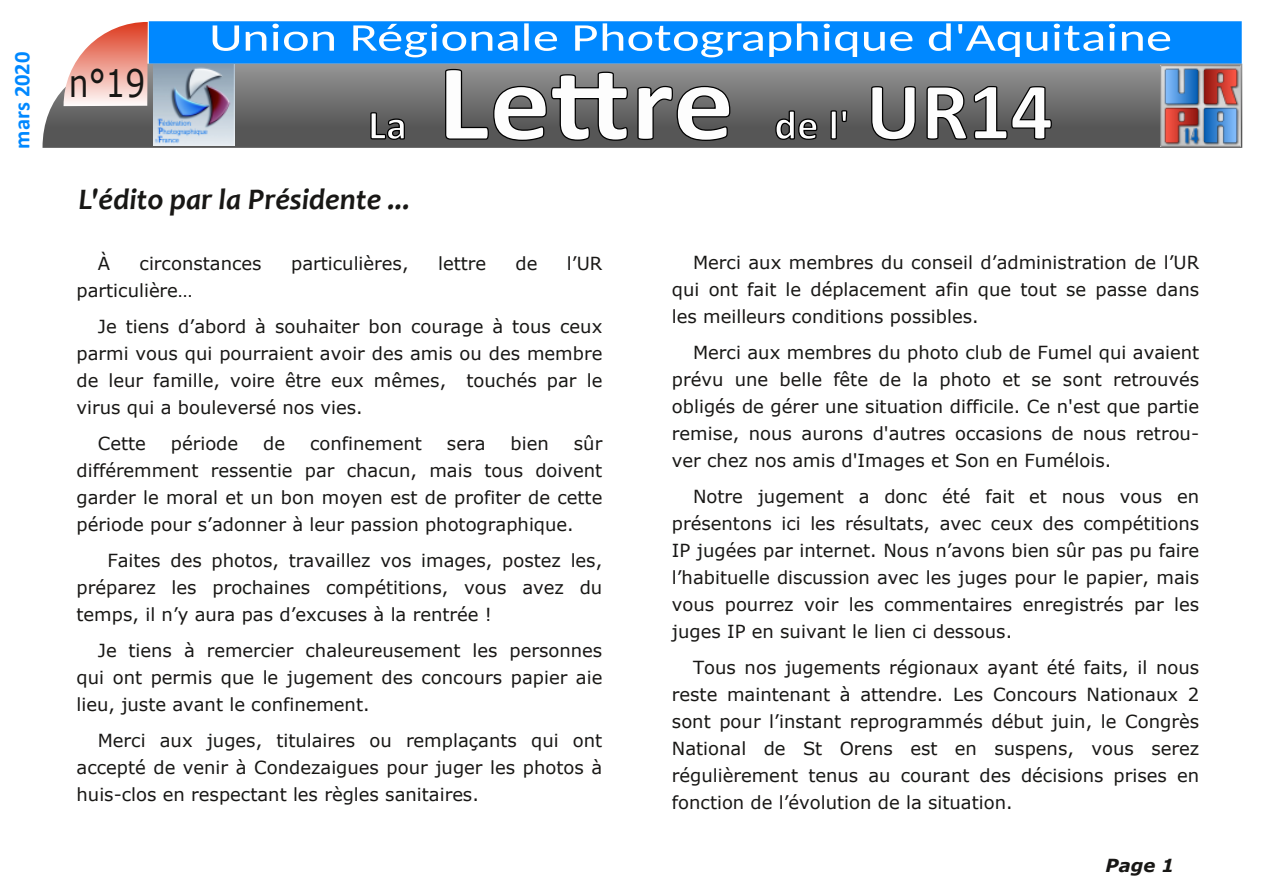
<style>
.page{position:relative;width:1263px;height:893px;background:#fff}
.page>*{position:absolute;margin:0;border:0;box-sizing:border-box;transform-origin:0 0}
.t1{font:37.95px "Verdana";color:#181715;scale:.83 1}
.t2{font:italic 700 30px "Candara";color:#181715}
.t3{font:700 22.5px "Calibri";color:#08f}
.t4{font:18px/27px "Verdana";color:#181715;text-align:justify}
.t5{font:italic 700 18px "Verdana";color:#181715}
</style>
<div class="page">
<svg style="left:149px;top:21px;width:1093px;height:43px;background:#0b8cfc"></svg>
<svg style="left:43px;top:64px;width:1199px;height:84px;background:#727272"></svg>
<svg style="left:63px;top:22px;width:85px;height:84px"></svg>
<svg style="left:213px;top:23px;width:957px;height:34px"></svg>
<svg style="left:370px;top:111px;width:36px;height:30px"></svg>
<svg style="left:444px;top:69px;width:287px;height:72px"></svg>
<svg style="left:774px;top:69px;width:74px;height:72px;background:#767676"></svg>
<svg style="left:870px;top:85px;width:182px;height:56px"></svg>
<img style="left:154px;top:64px;width:80px;height:81px">
<img style="left:1160px;top:66px;width:81px;height:81px">
<p class="t3" style="left:13px;top:148px;width:98px;rotate:-90deg">mars 2020</p>
<h1 class="t1" style="left:69px;top:59px;width:94px">n°19</h1>
<h2 class="t2" style="left:79px;top:187px;width:333px">L'édito par la Présidente ...</h2>
<p class="t4" style="left:98px;top:250px;width:14px">À</p>
<p class="t4" style="left:140px;top:250px;width:124px">circonstances</p>
<p class="t4" style="left:291px;top:250px;width:119px">particulières,</p>
<p class="t4" style="left:438px;top:250px;width:50px">lettre</p>
<p class="t4" style="left:515px;top:250px;width:23px">de</p>
<p class="t4" style="left:567px;top:250px;width:37px">l’UR</p>
<p class="t4" style="left:98px;top:272px;width:506px;line-height:36px;text-indent:-21px">particulière…<br>Je tiens d’abord à souhaiter bon courage à tous ceux</p>
<p class="t4" style="left:77px;top:340px;width:527px">parmi vous qui pourraient avoir des amis ou des membre de leur famille, voire être eux mêmes, touchés par le virus qui a bouleversé nos vies.</p>
<p class="t4" style="left:98px;top:430px;width:50px">Cette</p>
<p class="t4" style="left:171px;top:430px;width:69px">période</p>
<p class="t4" style="left:263px;top:430px;width:23px">de</p>
<p class="t4" style="left:310px;top:430px;width:113px">confinement</p>
<p class="t4" style="left:447px;top:430px;width:40px">sera</p>
<p class="t4" style="left:510px;top:430px;width:40px">bien</p>
<p class="t4" style="left:77px;top:430px;width:527px;text-indent:497px">sûr différemment ressentie par chacun, mais tous doivent garder le moral et un bon moyen est de profiter de cette période pour s’adonner à leur passion photographique.</p>
<p class="t4" style="left:77px;top:547px;width:527px;text-indent:31px">Faites des photos, travaillez vos images, postez les, préparez les prochaines compétitions, vous avez du temps, il n’y aura pas d’excuses à la rentrée !</p>
<p class="t4" style="left:77px;top:637px;width:527px;text-indent:21px">Je tiens à remercier chaleureusement les personnes qui ont permis que le jugement des concours papier aie lieu, juste avant le confinement.</p>
<p class="t4" style="left:77px;top:727px;width:527px;text-indent:21px">Merci aux juges, titulaires ou remplaçants qui ont accepté de venir à Condezaigues pour juger les photos à huis-clos en respectant les règles sanitaires.</p>
<p class="t4" style="left:672px;top:248px;width:529px;text-indent:21px">Merci aux membres du conseil d’administration de l’UR qui ont fait le déplacement afin que tout se passe dans les meilleurs conditions possibles.</p>
<p class="t4" style="left:672px;top:338px;width:529px;text-indent:21px">Merci aux membres du photo club de Fumel qui avaient prévu une belle fête de la photo et se sont retrouvés obligés de gérer une situation difficile. Ce n'est que partie remise, nous aurons d'autres occasions de nous retrou&shy;ver chez nos amis d'Images et Son en Fumélois.</p>
<p class="t4" style="left:672px;top:482px;width:529px;text-indent:21px">Notre jugement a donc été fait et nous vous en présentons ici les résultats, avec ceux des compétitions IP jugées par internet. Nous n’avons bien sûr pas pu faire l’habituelle discussion avec les juges pour le papier, mais vous pourrez voir les commentaires enregistrés par les juges IP en suivant le lien ci dessous.</p>
<p class="t4" style="left:672px;top:653px;width:529px;text-indent:21px">Tous nos jugements régionaux ayant été faits, il nous reste maintenant à attendre. Les Concours Nationaux 2 sont pour l’instant reprogrammés début juin, le Congrès National de St Orens est en suspens, vous serez régulièrement tenus au courant des décisions prises en fonction de l’évolution de la situation.</p>
<p class="t5" style="left:1106px;top:854px;width:70px">Page 1</p>
</div>
